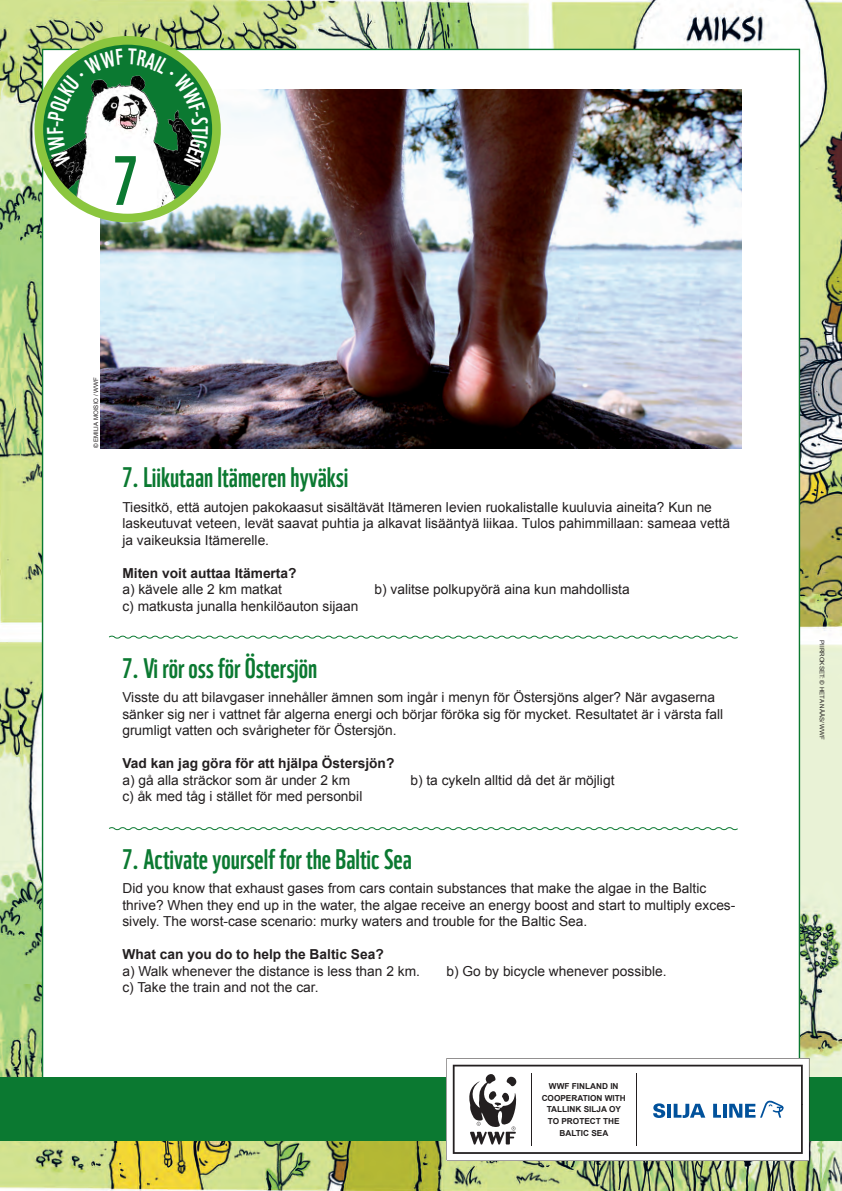
<style>
.page{position:relative;width:842px;height:1191px;background:#fff}
.page>*{position:absolute;margin:0;border:0;box-sizing:border-box;transform-origin:0 0}
.t1{font:67.7px "WWF";color:#0b7931}
.OTS{font:27.5px "WWF";color:#0b7931}
.LEIPIS_ENG{font:13.8px/16.5px "Arial";color:#231f20}
.LEIPIS_SE{font:13.8px/16.5px "Arial";color:#231f20}
.Leipis{font:13.8px/16.5px "Arial";color:#231f20}
.LEIPIS_SE-2{font:700 13.8px "Arial";color:#231f20}
.LEIPIS_ENG-2{font:700 13.8px "Arial";color:#231f20}
.Leipis-2{font:700 13.8px "Arial";color:#231f20}
.t2{font:700 8.2px/11.7px "Arial";color:#231f20;text-align:center}
.t3{font:6.2px "Arial";color:#231f20}
</style>
<div class="page">
<img style="left:0;top:0;width:842px;height:1191px">
<div style="left:42px;top:49px;width:758px;height:1091px;background:#fff;border:1px solid #0b7931"></div>
<img style="left:100px;top:89px;width:642px;height:359px">
<svg style="left:109px;top:635px;width:629px;height:4px"></svg>
<svg style="left:109px;top:827px;width:629px;height:4px"></svg>
<img style="left:39px;top:75px;width:164px;height:143px">
<div style="left:34px;top:36px;width:187px;height:186px;border:9px solid #8bc63e;border-radius:50%"></div>
<div style="left:0;top:1077px;width:842px;height:64px;background:#0b7931"></div>
<svg style="left:447px;top:1058px;width:362px;height:102px"></svg>
<svg style="left:47px;top:49px;width:161px;height:119px"></svg>
<p class="t1" style="left:113px;top:128px;width:27px">7</p>
<p class="t3" style="left:92px;top:448px;width:72px;rotate:-90deg">© EMILIA MOISIO / WWF</p>
<p class="OTS" style="left:122px;top:456px;width:228px">7. Liikutaan Itämeren hyväksi</p>
<p class="Leipis" style="left:122px;top:498px;width:609px">Tiesitkö, että autojen pakokaasut sisältävät Itämeren levien ruokalistalle kuuluvia aineita? Kun ne laskeutuvat veteen, levät saavat puhtia ja alkavat lisääntyä liikaa. Tulos pahimmillaan: sameaa vettä ja vaikeuksia Itämerelle.</p>
<p class="Leipis-2" style="left:122px;top:563px;width:176px">Miten voit auttaa Itämerta?</p>
<p class="Leipis" style="left:122px;top:581px;width:161px">a) kävele alle 2 km matkat</p>
<p class="Leipis" style="left:374px;top:581px;width:257px">b) valitse polkupyörä aina kun mahdollista</p>
<p class="Leipis" style="left:122px;top:597px;width:238px">c) matkusta junalla henkilöauton sijaan</p>
<p class="OTS" style="left:122px;top:646px;width:197px">7. Vi rör oss för Östersjön</p>
<p class="LEIPIS_SE" style="left:122px;top:689px;width:602px">Visste du att bilavgaser innehåller ämnen som ingår i menyn för Östersjöns alger? När avgaserna sänker sig ner i vattnet får algerna energi och börjar föröka sig för mycket. Resultatet är i värsta fall grumligt vatten och svårigheter för Östersjön.</p>
<p class="LEIPIS_SE-2" style="left:122px;top:754px;width:274px">Vad kan jag göra för att hjälpa Östersjön?</p>
<p class="LEIPIS_SE" style="left:122px;top:772px;width:229px">a) gå alla sträckor som är under 2 km</p>
<p class="LEIPIS_SE" style="left:410px;top:772px;width:206px">b) ta cykeln alltid då det är möjligt</p>
<p class="LEIPIS_SE" style="left:122px;top:788px;width:241px">c) åk med tåg i stället för med personbil</p>
<p class="OTS" style="left:122px;top:837px;width:291px">7. Activate yourself for the Baltic Sea</p>
<p class="LEIPIS_ENG" style="left:122px;top:880px;width:614px">Did you know that exhaust gases from cars contain substances that make the algae in the Baltic thrive? When they end up in the water, the algae receive an energy boost and start to multiply exces&shy;sively. The worst-case scenario: murky waters and trouble for the Baltic Sea.</p>
<p class="LEIPIS_ENG-2" style="left:122px;top:945px;width:263px">What can you do to help the Baltic Sea?</p>
<p class="LEIPIS_ENG" style="left:122px;top:962px;width:299px">a) Walk whenever the distance is less than 2 km.</p>
<p class="LEIPIS_ENG" style="left:446px;top:962px;width:222px">b) Go by bicycle whenever possible.</p>
<p class="LEIPIS_ENG" style="left:122px;top:979px;width:198px">c) Take the train and not the car.</p>
<p class="t2" style="left:542px;top:1080px;width:86px">WWF FINLAND IN<br>COOPERATION WITH<br>TALLINK SILJA OY</p>
<p class="t2" style="left:548px;top:1115px;width:73px">TO PROTECT THE<br>BALTIC SEA</p>
<p class="t3" style="left:826px;top:640px;width:101px;rotate:90deg">PIIRROKSET: © HETA NÄÄS/ WWF</p>
</div>
